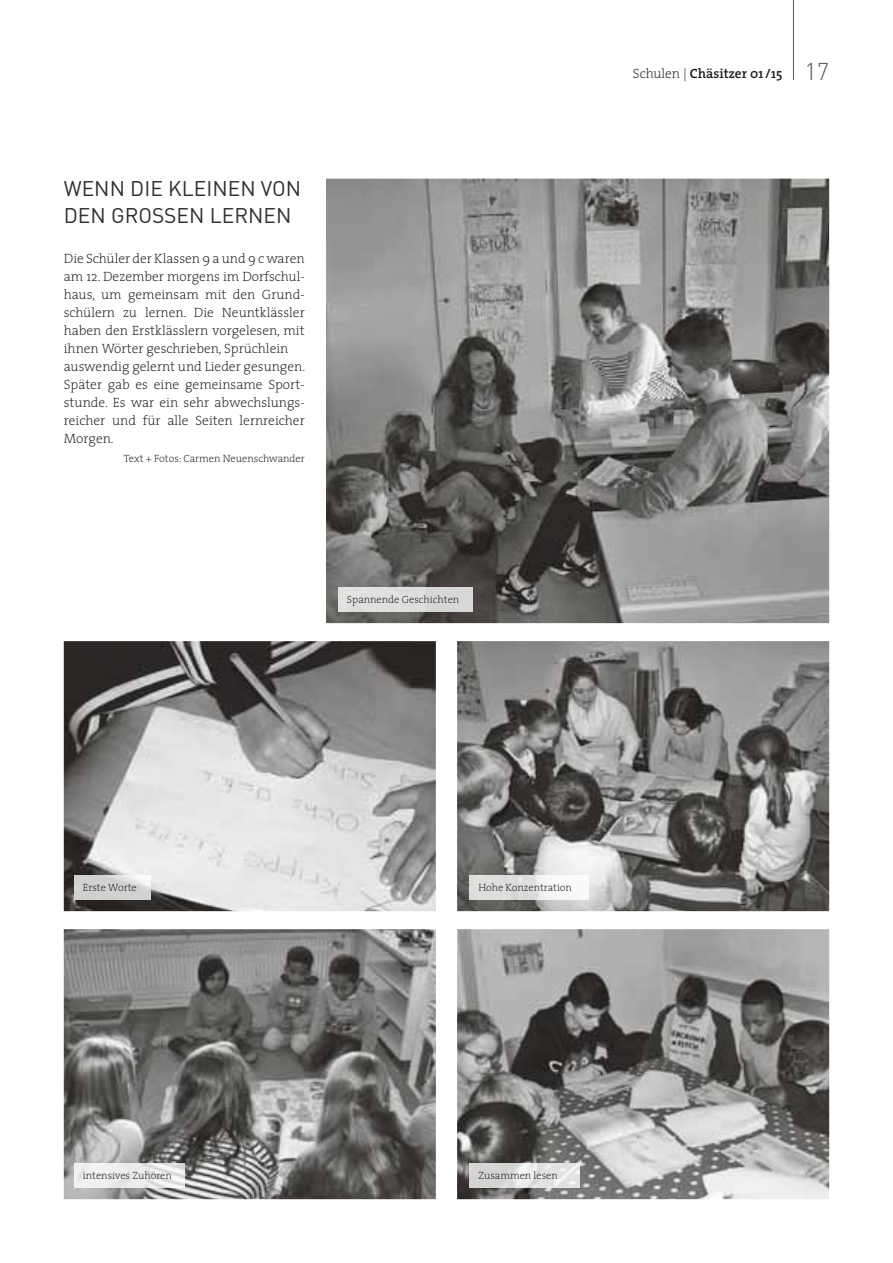
<style>
.page{position:relative;width:893px;height:1263px;background:#fff}
.page>*{position:absolute;margin:0;border:0;box-sizing:border-box;transform-origin:0 0}
.t1{font:21px/27px "DIN";color:#322f2d}
.t2{font:200 13.5px/18px "The Serif";color:#1b1917}
.t3{font:600 13.5px "The Serif";color:#1b1917}
.t4{font:200 10.5px "The Serif";color:#1b1917}
.s1{font-weight:200}
.s2{font-family:"DIN";font-weight:300;font-size:24px;color:#5c5a57}
</style>
<div class="page">
<hr style="left:793px;top:0;width:1px;height:80px;background:#5c5a57">
<img style="left:64px;top:641px;width:372px;height:270px">
<img style="left:457px;top:641px;width:372px;height:270px">
<img style="left:326px;top:179px;width:503px;height:444px">
<div style="left:338px;top:587px;width:134px;height:25px;background:#dededd"></div>
<img style="left:74px;top:875px;width:77px;height:25px">
<img style="left:470px;top:875px;width:118px;height:25px">
<img style="left:64px;top:929px;width:372px;height:270px">
<img style="left:74px;top:1163px;width:110px;height:25px">
<img style="left:457px;top:929px;width:372px;height:270px">
<img style="left:470px;top:1163px;width:110px;height:25px">
<h1 class="t1" style="left:64px;top:177px;width:239px">WENN DIE KLEINEN VON<br>DEN GROSSEN LERNEN</h1>
<p class="t2" style="left:64px;top:251px;width:243px">Die Schüler der Klassen 9 a und 9 c waren am 12. Dezember morgens im Dorfschul&shy;haus, um gemeinsam mit den Grund&shy;schülern zu lernen. Die Neuntklässler haben den Erstklässlern vorgelesen, mit ihnen Wörter geschrieben, Sprüchlein auswendig gelernt und Lieder gesungen.<br>Später gab es eine gemeinsame Sport&shy;stunde. Es war ein sehr abwechslungs&shy;reicher und für alle Seiten lernreicher Morgen.</p>
<p class="t4" style="left:124px;top:455px;width:182px">Text + Fotos: Carmen Neuenschwander</p>
<p class="t4" style="left:347px;top:596px;width:114px">Spannende Geschichten</p>
<p class="t3" style="left:633px;top:68px;width:198px"><span class="s1">Schulen |</span> Chäsitzer 01 / 15 <span class="s2">17</span></p>
<p class="t4" style="left:83px;top:884px;width:55px">Erste Worte</p>
<p class="t4" style="left:478px;top:884px;width:95px">Hohe Konzentration</p>
<p class="t4" style="left:83px;top:1172px;width:90px">intensives Zuhören</p>
<p class="t4" style="left:478px;top:1172px;width:55px">Erste Worte</p>
<p class="t4" style="left:478px;top:1172px;width:81px">Zusammen lesen</p>
</div>
